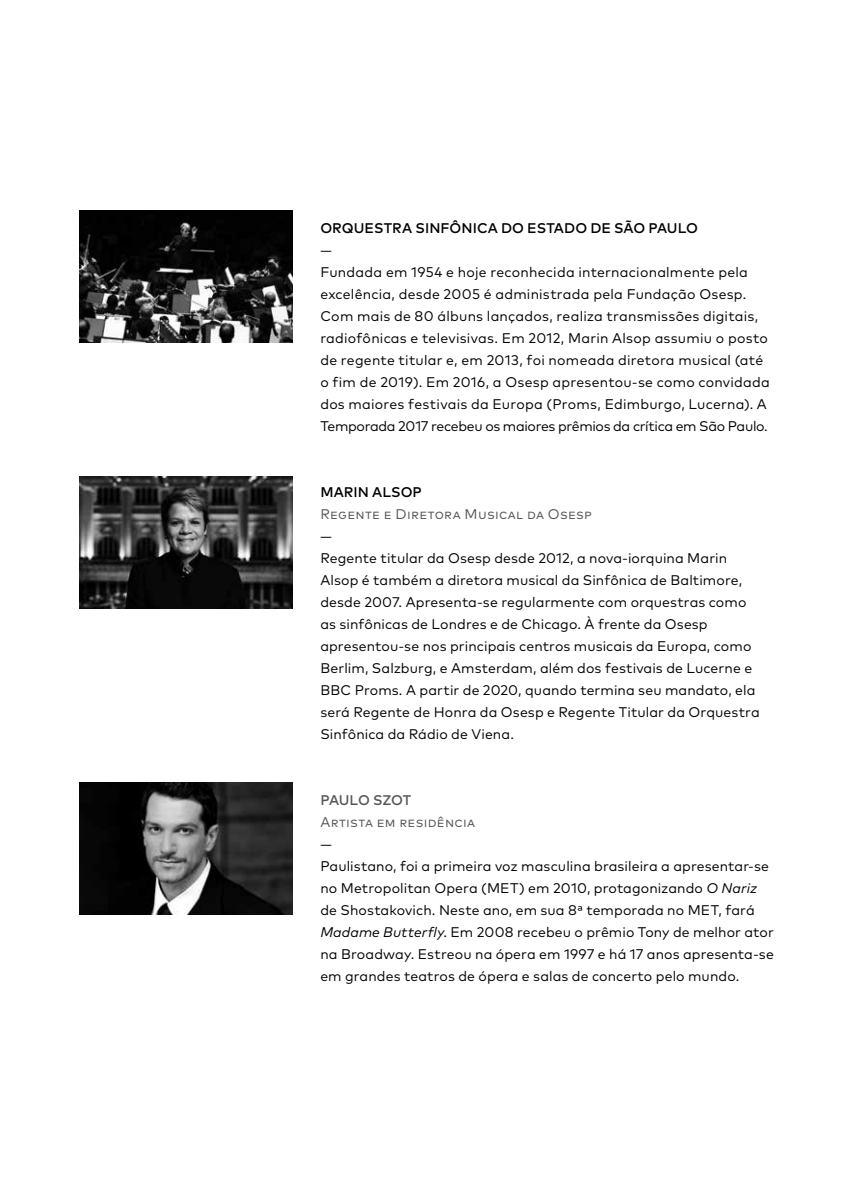
<style>
.page{position:relative;width:842px;height:1191px;background:#fff}
.page>*{position:absolute;margin:0;border:0;box-sizing:border-box;transform-origin:0 0}
.t1{font:14px/22px "Mark Pro";letter-spacing:.01em;color:#000}
.t2{font:14px "Mark Pro";letter-spacing:.02em;color:#575756}
.t3{font:500 14px "Mark Pro";letter-spacing:.005em;color:#000}
.t4{font:500 14px "Mark Pro";letter-spacing:-.015em;color:#575756}
.s1{font-style:italic}
</style>
<div class="page">
<img style="left:79px;top:211px;width:213px;height:132px">
<img style="left:79px;top:476px;width:213px;height:132px">
<img style="left:79px;top:783px;width:213px;height:131px">
<p class="t3" style="left:320px;top:217px;width:379px">ORQUESTRA SINFÔNICA DO ESTADO DE SÃO PAULO</p>
<p class="t1" style="left:320px;top:238px;width:451px">—<br>Fundada em 1954 e hoje reconhecida internacionalmente pela excelência, desde 2005 é administrada pela Fundação Osesp.<br>Com mais de 80 álbuns lançados, realiza transmissões digitais, radiofônicas e televisivas. Em 2012, Marin Alsop assumiu o posto de regente titular e, em 2013, foi nomeada diretora musical (até o fim de 2019). Em 2016, a Osesp apresentou-se como convidada dos maiores festivais da Europa (Proms, Edimburgo, Lucerna). A Temporada 2017 recebeu os maiores prêmios da crítica em São Paulo.</p>
<p class="t3" style="left:320px;top:481px;width:103px">MARIN ALSOP</p>
<p class="t2" style="left:320px;top:503px;width:273px">Regente e Diretora Musical da Osesp</p>
<p class="t1" style="left:320px;top:524px;width:441px">—<br>Regente titular da Osesp desde 2012, a nova-iorquina Marin Alsop é também a diretora musical da Sinfônica de Baltimore, desde 2007. Apresenta-se regularmente com orquestras como as sinfônicas de Londres e de Chicago. À frente da Osesp apresentou-se nos principais centros musicais da Europa, como Berlim, Salzburg, e Amsterdam, além dos festivais de Lucerne e BBC Proms. A partir de 2020, quando termina seu mandato, ela será Regente de Honra da Osesp e Regente Titular da Orquestra Sinfônica da Rádio de Viena.</p>
<p class="t4" style="left:320px;top:789px;width:92px">PAULO SZOT</p>
<p class="t2" style="left:320px;top:811px;width:156px">Artista em residência</p>
<p class="t1" style="left:320px;top:831px;width:455px">—<br>Paulistano, foi a primeira voz masculina brasileira a apresentar-se no Metropolitan Opera (MET) em 2010, protagonizando <span class="s1">O Nariz </span>de Shostakovich. Neste ano, em sua 8ª temporada no MET, fará <span class="s1">Madame Butterfly</span>. Em 2008 recebeu o prêmio Tony de melhor ator na Broadway. Estreou na ópera em 1997 e há 17 anos apresenta-se em grandes teatros de ópera e salas de concerto pelo mundo.</p>
</div>
